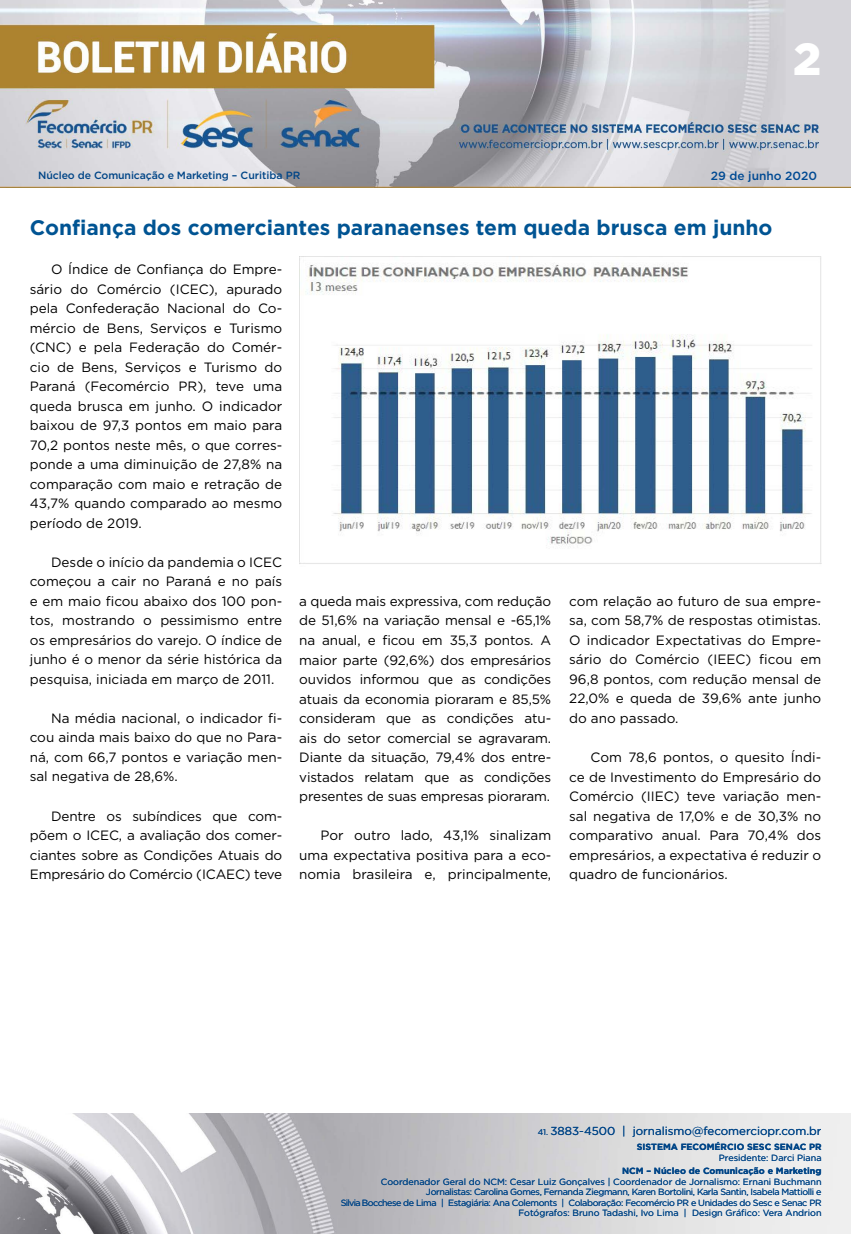
<style>
.page{position:relative;width:851px;height:1234px;background:#fff}
.page>*{position:absolute;margin:0;border:0;box-sizing:border-box;transform-origin:0 0}
.t1{font:900 45px "Gotham";color:#fff}
.t2{font:700 21px "Gotham";color:#005493}
.t3{font:13.5px/19.5px "Gotham";color:#000;text-align:justify}
.t4{font:500 11.85px "Gotham";color:#004a93}
.t5{font:11.55px "Gotham";color:#004587}
.t6{font:500 10.5px "Gotham";letter-spacing:-.01em;color:#004587}
.t7{font:9px/10.5px "Gotham";letter-spacing:-.04em;color:#004587;text-align:right}
.t8{font:700 9px "Gotham";color:#004587}
.t9{font:9px "Gotham";color:#004587}
.s1{font-size:8.25px}
</style>
<div class="page">
<img style="left:0;top:0;width:850px;height:188px">
<img style="left:0;top:1113px;width:850px;height:120px">
<img style="left:299px;top:256px;width:522px;height:308px">
<h1 class="t1" style="left:793px;top:28px;width:30px">2</h1>
<p class="t6" style="left:38px;top:168px;width:264px">Núcleo de Comunicação e Marketing – Curitiba PR</p>
<p class="t4" style="left:710px;top:167px;width:108px">29 de junho 2020</p>
<h2 class="t2" style="left:30px;top:214px;width:744px">Confiança dos comerciantes paranaenses tem queda brusca em junho</h2>
<p class="t3" style="left:30px;top:259px;width:254px;text-indent:21px">O Índice de Confiança do Empre&shy;sário do Comércio (ICEC), apurado pela Confederação Nacional do Co&shy;mércio de Bens, Serviços e Turismo (CNC) e pela Federação do Comér&shy;cio de Bens, Serviços e Turismo do Paraná (Fecomércio PR), teve uma queda brusca em junho. O indicador baixou de 97,3 pontos em maio para 70,2 pontos neste mês, o que corres&shy;ponde a uma diminuição de 27,8% na comparação com maio e retração de 43,7% quando comparado ao mesmo período de 2019.</p>
<p class="t3" style="left:30px;top:552px;width:254px;text-indent:21px">Desde o início da pandemia o ICEC começou a cair no Paraná e no país e em maio ficou abaixo dos 100 pon&shy;tos, mostrando o pessimismo entre os empresários do varejo. O índice de junho é o menor da série histórica da pesquisa, iniciada em março de 2011.</p>
<p class="t3" style="left:30px;top:708px;width:254px;text-indent:21px">Na média nacional, o indicador fi&shy;cou ainda mais baixo do que no Para&shy;ná, com 66,7 pontos e variação men&shy;sal negativa de 28,6%.</p>
<p class="t3" style="left:30px;top:805px;width:254px;text-indent:21px">Dentre os subíndices que com&shy;põem o ICEC, a avaliação dos comer&shy;ciantes sobre as Condições Atuais do Empresário do Comércio (ICAEC) teve</p>
<p class="t3" style="left:299px;top:591px;width:253px">a queda mais expressiva, com redução de 51,6% na variação mensal e -65,1% na anual, e ficou em 35,3 pontos. A maior parte (92,6%) dos empresários ouvidos informou que as condições atuais da economia pioraram e 85,5% consideram que as condições atu&shy;ais do setor comercial se agravaram.<br>Diante da situação, 79,4% dos entre&shy;vistados relatam que as condições presentes de suas empresas pioraram.</p>
<p class="t3" style="left:299px;top:825px;width:253px;text-indent:21px">Por outro lado, 43,1% sinalizam uma expectativa positiva para a eco&shy;nomia brasileira e, principalmente,</p>
<p class="t3" style="left:569px;top:591px;width:253px">com relação ao futuro de sua empre&shy;sa, com 58,7% de respostas otimistas.<br>O indicador Expectativas do Empre&shy;sário do Comércio (IEEC) ficou em 96,8 pontos, com redução mensal de 22,0% e queda de 39,6% ante junho do ano passado.</p>
<p class="t3" style="left:569px;top:747px;width:253px;text-indent:21px">Com 78,6 pontos, o quesito Índi&shy;ce de Investimento do Empresário do Comércio (IIEC) teve variação men&shy;sal negativa de 17,0% e de 30,3% no comparativo anual. Para 70,4% dos empresários, a expectativa é reduzir o quadro de funcionários.</p>
<p class="t5" style="left:537px;top:1123px;width:285px"><span class="s1">41.</span> 3883-4500 | jornalismo@fecomerciopr.com.br</p>
<p class="t8" style="left:636px;top:1140px;width:186px">SISTEMA FECOMÉRCIO SESC SENAC PR</p>
<p class="t9" style="left:718px;top:1151px;width:104px">Presidente: Darci Piana</p>
<p class="t8" style="left:622px;top:1164px;width:201px">NCM – Núcleo de Comunicação e Marketing</p>
<p class="t7" style="left:341px;top:1175px;width:482px">Coordenador Geral do NCM: Cesar Luiz Gonçalves | Coordenador de Jornalismo: Ernani Buchmann Jornalistas: Carolina Gomes, Fernanda Ziegmann, Karen Bortolini, Karla Santin, Isabela Mattiolli e<br>Silvia Bocchese de Lima | Estagiária: Ana Colemonts | Colaboração: Fecomércio PR e Unidades do Sesc e Senac PR Fotógrafos: Bruno Tadashi, Ivo Lima | Design Gráfico: Vera Andrion</p>
</div>
